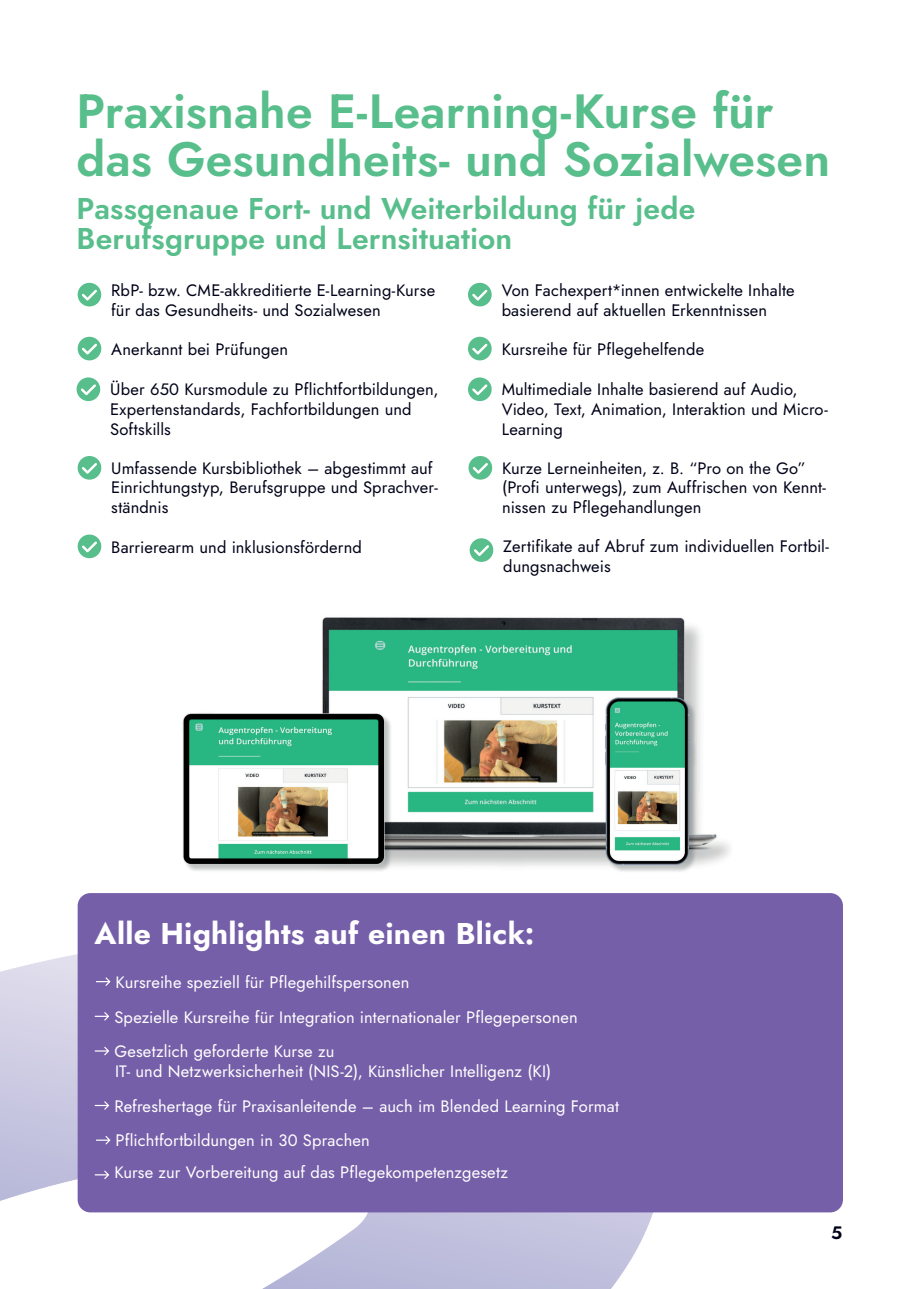
<style>
.page{position:relative;width:919px;height:1289px;background:#fff}
.page>*{position:absolute;margin:0;border:0;box-sizing:border-box;transform-origin:0 0}
.t1{font:600 48px/48px "Jost";color:#58be8b}
.t2{font:600 30px/30px "Jost";letter-spacing:.005em;color:#58be8b}
.t3{font:700 30px "Jost";letter-spacing:.005em;color:#fff}
.t4{font:600 18px "Jost";color:#000218}
.t5{font:16.5px/19.8px "Jost";letter-spacing:.01em;color:#000218}
.t6{font:16.5px/19.8px "Jost";letter-spacing:.01em;color:#fff}
</style>
<div class="page">
<img style="left:0;top:282px;width:685px;height:1006px">
<img style="left:126px;top:472px;width:604px;height:408px">
<div style="left:78px;top:893px;width:764px;height:319px;background:#765fa9;border-radius:13px"></div>
<svg style="left:78px;top:283px;width:23px;height:23px"></svg>
<svg style="left:468px;top:283px;width:23px;height:23px"></svg>
<svg style="left:78px;top:337px;width:23px;height:23px"></svg>
<svg style="left:468px;top:337px;width:23px;height:23px"></svg>
<svg style="left:468px;top:456px;width:24px;height:23px"></svg>
<svg style="left:468px;top:377px;width:23px;height:24px"></svg>
<svg style="left:78px;top:456px;width:23px;height:23px"></svg>
<svg style="left:77px;top:377px;width:23px;height:24px"></svg>
<svg style="left:78px;top:534px;width:23px;height:24px"></svg>
<svg style="left:469px;top:538px;width:24px;height:24px"></svg>
<svg style="left:96px;top:977px;width:14px;height:8px"></svg>
<svg style="left:96px;top:1136px;width:14px;height:8px"></svg>
<svg style="left:95px;top:1012px;width:14px;height:8px"></svg>
<svg style="left:95px;top:1170px;width:14px;height:9px"></svg>
<svg style="left:95px;top:1101px;width:14px;height:8px"></svg>
<svg style="left:95px;top:1046px;width:14px;height:9px"></svg>
<h1 class="t1" style="left:77px;top:88px;width:755px">Praxisnahe E-Learning-Kurse für das Gesundheits- und Sozialwesen</h1>
<h2 class="t2" style="left:77px;top:193px;width:620px">Passgenaue Fort- und Weiterbildung für jede<br>Berufsgruppe und Lernsituation</h2>
<p class="t5" style="left:111px;top:280px;width:325px">RbP- bzw. CME-akkreditierte E-Learning-Kurse für das Gesundheits- und Sozialwesen</p>
<p class="t5" style="left:501px;top:280px;width:294px">Von Fachexpert*innen entwickelte Inhalte basierend auf aktuellen Erkenntnissen</p>
<p class="t5" style="left:111px;top:340px;width:178px">Anerkannt bei Prüfungen</p>
<p class="t5" style="left:501px;top:340px;width:204px">Kursreihe für Pflegehelfende</p>
<p class="t5" style="left:110px;top:379px;width:329px">Über 650 Kursmodule zu Pflichtfortbildungen,<br>Expertenstandards, Fachfortbildungen und<br>Softskills</p>
<p class="t5" style="left:111px;top:458px;width:328px">Umfassende Kursbibliothek – abgestimmt auf<br>Einrichtungstyp, Berufsgruppe und Sprachver&shy;ständnis</p>
<p class="t5" style="left:501px;top:379px;width:328px">Multimediale Inhalte basierend auf Audio,<br>Video, Text, Animation, Interaktion und Micro-<br>Learning</p>
<p class="t5" style="left:502px;top:458px;width:325px">Kurze Lerneinheiten, z. B. “Pro on the Go” (Profi unterwegs), zum Auffrischen von Kennt&shy;nissen zu Pflegehandlungen</p>
<p class="t5" style="left:111px;top:537px;width:252px">Barrierearm und inklusionsfördernd</p>
<p class="t5" style="left:503px;top:536px;width:327px">Zertifikate auf Abruf zum individuellen Fortbil&shy;dungsnachweis</p>
<h2 class="t3" style="left:95px;top:912px;width:441px">Alle Highlights auf einen Blick:</h2>
<p class="t6" style="left:116px;top:972px;width:295px">Kursreihe speziell für Pflegehilfspersonen</p>
<p class="t6" style="left:114px;top:1006px;width:465px">Spezielle Kursreihe für Integration internationaler Pflegepersonen</p>
<p class="t6" style="left:114px;top:1041px;width:438px">Gesetzlich geforderte Kurse zu<br>IT- und Netzwerksicherheit (NIS-2), Künstlicher Intelligenz (KI)</p>
<p class="t6" style="left:114px;top:1096px;width:506px">Refreshertage für Praxisanleitende – auch im Blended Learning Format</p>
<p class="t6" style="left:116px;top:1130px;width:256px">Pflichtfortbildungen in 30 Sprachen</p>
<p class="t6" style="left:114px;top:1162px;width:395px">Kurse zur Vorbereitung auf das Pflegekompetenzgesetz</p>
<p class="t4" style="left:831px;top:1220px;width:13px">5</p>
</div>
